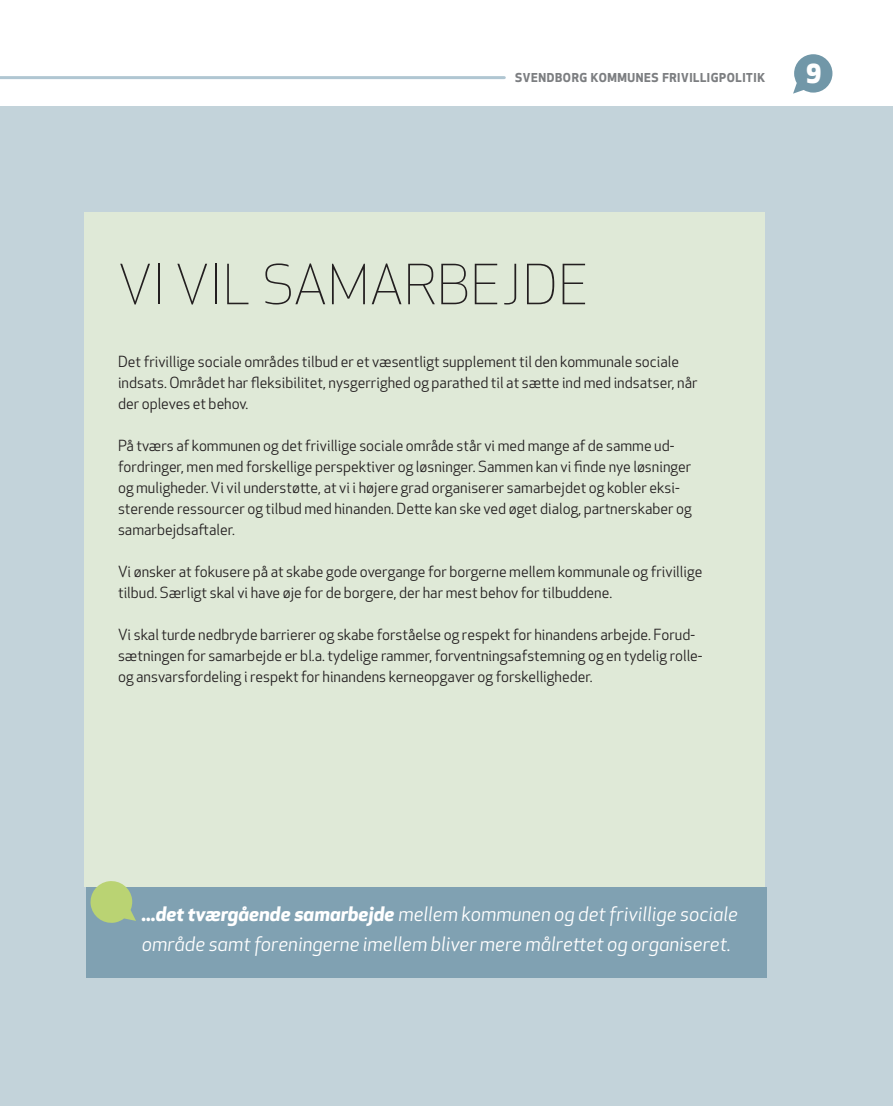
<style>
.page{position:relative;width:893px;height:1106px;background:#fff}
.page>*{position:absolute;margin:0;border:0;box-sizing:border-box;transform-origin:0 0}
.t1{font:300 54px "Apex Sans";color:#231f20}
.t2{font:800 25.5px "Apex New";color:#fff}
.t3{font:italic 19.5px/30px "Apex New";color:#fff}
.t4{font:15px/21px "Apex New";color:#231f20}
.t5{font:700 12px "Apex New";letter-spacing:.05em;color:#7c7e81}
.s1{font-weight:700}
</style>
<div class="page">
<div style="left:0;top:106px;width:893px;height:1000px;background:#c3d3da"></div>
<div style="left:84px;top:213px;width:680px;height:674px;background:#dfe9d7"></div>
<svg style="left:793px;top:54px;width:39px;height:40px"></svg>
<hr style="left:0;top:76px;width:504px;height:3px;background:#b0c6d2">
<div style="left:86px;top:887px;width:680px;height:91px;background:#80a1b2"></div>
<svg style="left:90px;top:881px;width:46px;height:42px"></svg>
<p class="t5" style="left:515px;top:69px;width:251px">SVENDBORG KOMMUNES FRIVILLIGPOLITIK</p>
<p class="t2" style="left:806px;top:56px;width:17px">9</p>
<p class="t1" style="left:118px;top:250px;width:472px">VI VIL SAMARBEJDE</p>
<p class="t4" style="left:118px;top:351px;width:581px">Det frivillige sociale områdes tilbud er et væsentligt supplement til den kommunale sociale indsats. Området har fleksibilitet, nysgerrighed og parathed til at sætte ind med indsatser, når der opleves et behov.</p>
<p class="t4" style="left:118px;top:435px;width:575px">På tværs af kommunen og det frivillige sociale område står vi med mange af de samme ud&shy;fordringer, men med forskellige perspektiver og løsninger. Sammen kan vi finde nye løsninger og muligheder. Vi vil understøtte, at vi i højere grad organiserer samarbejdet og kobler eksi&shy;sterende ressourcer og tilbud med hinanden. Dette kan ske ved øget dialog, partnerskaber og samarbejdsaftaler.</p>
<p class="t4" style="left:118px;top:561px;width:586px">Vi ønsker at fokusere på at skabe gode overgange for borgerne mellem kommunale og frivillige tilbud. Særligt skal vi have øje for de borgere, der har mest behov for tilbuddene.</p>
<p class="t4" style="left:118px;top:624px;width:586px">Vi skal turde nedbryde barrierer og skabe forståelse og respekt for hinandens arbejde. Forud&shy;sætningen for samarbejde er bl.a. tydelige rammer, forventningsafstemning og en tydelig rolle&shy;og ansvarsfordeling i respekt for hinandens kerneopgaver og forskelligheder.</p>
<p class="t3" style="left:142px;top:899px;width:598px"><span class="s1">...det tværgående samarbejde</span> mellem kommunen og det frivillige sociale område samt foreningerne imellem bliver mere målrettet og organiseret.</p>
</div>
